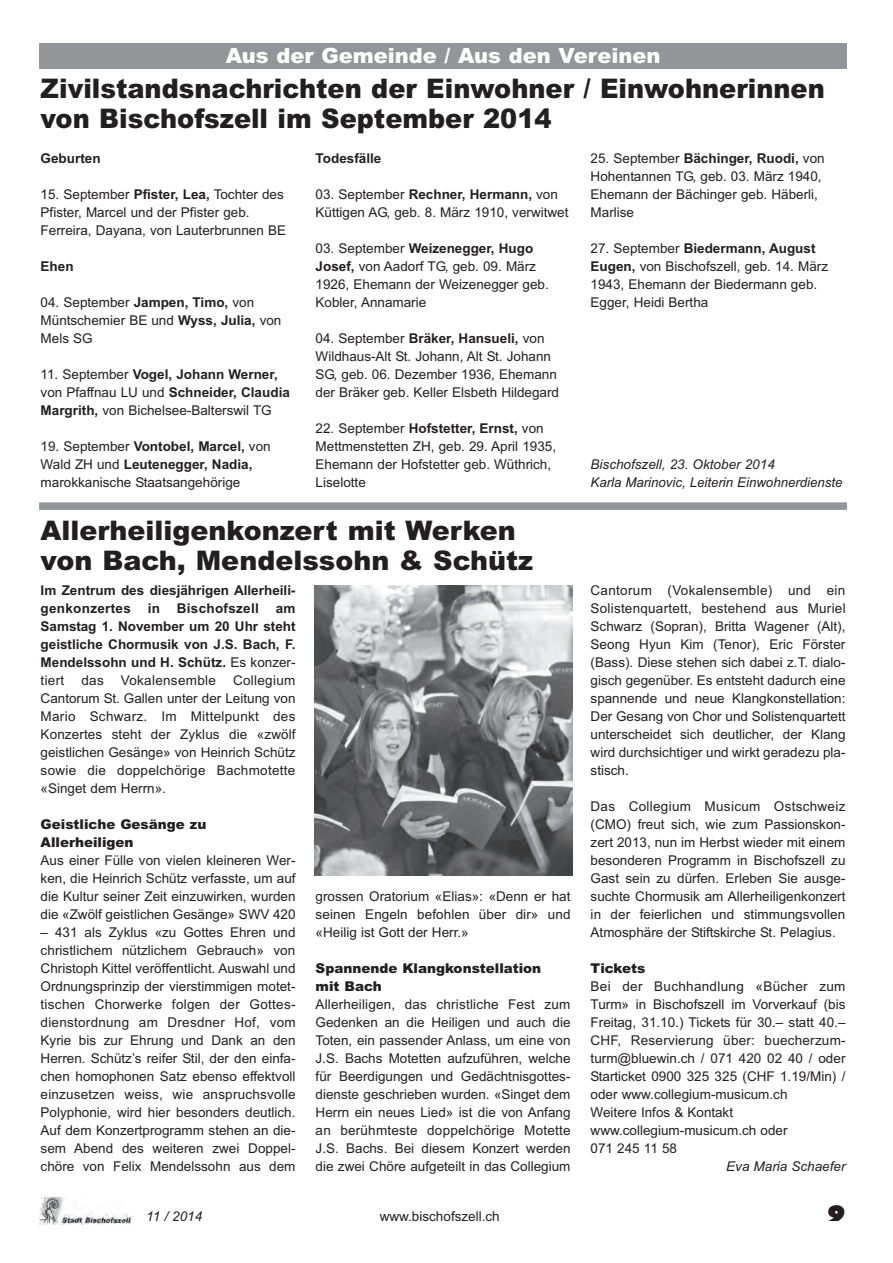
<style>
.page{position:relative;width:893px;height:1263px;background:#fff}
.page>*{position:absolute;margin:0;border:0;box-sizing:border-box;transform-origin:0 0}
.t1{font:900 27px/30px "Arial";color:#231f20;scale:.95 1}
.t2{font:900 27px/30px "Arial";color:#231f20}
.t3{font:900 21px "Arial";color:#fff}
.t4{font:800 21px "Gill Sans";color:#231f20}
.t5{font:13.5px/18px "Arial";color:#231f20}
.t6{font:700 13.5px/18px "Arial";color:#231f20;text-align:justify}
.t7{font:italic 13.5px/18px "Arial";color:#231f20}
.t8{font:900 13.5px/18px "Arial";color:#231f20}
.t9{font:13.5px "Arial";letter-spacing:.02em;color:#231f20}
.s1{font-weight:700}
.s2{font-weight:400}
</style>
<div class="page">
<svg style="left:39px;top:1197px;width:94px;height:28px"></svg>
<div style="left:39px;top:43px;width:808px;height:26px;background:#939598"></div>
<div style="left:39px;top:502px;width:808px;height:8px;background:#939598"></div>
<img style="left:314px;top:585px;width:258px;height:291px">
<h2 class="t3" style="left:226px;top:40px;width:436px">Aus der Gemeinde / Aus den Vereinen</h2>
<h1 class="t1" style="left:41px;top:73px;width:827px">Zivilstandsnachrichten der Einwohner / Einwohnerinnen von Bischofszell im September 2014</h1>
<p class="t5" style="left:591px;top:149px;width:236px">25. September <span class="s1">Bächinger, Ruodi,</span> von<br>Hohentannen TG, geb. 03. März 1940,<br>Ehemann der Bächinger geb. Häberli,<br>Marlise</p>
<p class="t5" style="left:591px;top:239px;width:239px">27. September <span class="s1">Biedermann, August<br>Eugen,</span> von Bischofszell, geb. 14. März<br>1943, Ehemann der Biedermann geb.<br>Egger, Heidi Bertha</p>
<p class="t6" style="left:41px;top:149px;width:62px">Geburten</p>
<p class="t5" style="left:41px;top:185px;width:247px">15. September <span class="s1">Pfister, Lea,</span> Tochter des<br>Pfister, Marcel und der Pfister geb.<br>Ferreira, Dayana, von Lauterbrunnen BE</p>
<p class="t6" style="left:41px;top:257px;width:35px">Ehen</p>
<p class="t5" style="left:41px;top:293px;width:242px">04. September <span class="s1">Jampen, Timo,</span> von<br>Müntschemier BE und <span class="s1">Wyss, Julia,</span> von<br>Mels SG</p>
<p class="t5" style="left:41px;top:365px;width:251px">11. September <span class="s1">Vogel, Johann Werner, </span>von Pfaffnau LU und <span class="s1">Schneider, Claudia<br>Margrith,</span> von Bichelsee-Balterswil TG</p>
<p class="t5" style="left:41px;top:437px;width:232px">19. September <span class="s1">Vontobel, Marcel,</span> von<br>Wald ZH und <span class="s1">Leutenegger, Nadia, </span>marokkanische Staatsangehörige</p>
<h1 class="t2" style="left:41px;top:515px;width:494px">Allerheiligenkonzert mit Werken von Bach, Mendelssohn &amp; Schütz</h1>
<p class="t6" style="left:41px;top:581px;width:256px">Im Zentrum des diesjährigen Allerheili&shy;genkonzertes in Bischofszell am Samstag 1. November um 20 Uhr steht geistliche Chormusik von J.S. Bach, F.<br>Mendelssohn und H. Schütz. <span class="s2">Es konzer&shy;tiert</span></p>
<p class="t6" style="left:316px;top:149px;width:67px">Todesfälle</p>
<p class="t5" style="left:316px;top:185px;width:254px">03. September <span class="s1">Rechner, Hermann,</span> von<br>Küttigen AG, geb. 8. März 1910, verwitwet</p>
<p class="t5" style="left:316px;top:239px;width:235px">03. September <span class="s1">Weizenegger, Hugo<br>Josef,</span> von Aadorf TG, geb. 09. März<br>1926, Ehemann der Weizenegger geb.<br>Kobler, Annamarie</p>
<p class="t5" style="left:316px;top:329px;width:245px">04. September <span class="s1">Bräker, Hansueli,</span> von Wildhaus-Alt St. Johann, Alt St. Johann SG, geb. 06. Dezember 1936, Ehemann der Bräker geb. Keller Elsbeth Hildegard</p>
<p class="t5" style="left:316px;top:419px;width:242px">22. September <span class="s1">Hofstetter, Ernst,</span> von<br>Mettmenstetten ZH, geb. 29. April 1935,<br>Ehemann der Hofstetter geb. Wüthrich,<br>Liselotte</p>
<p class="t7" style="left:591px;top:455px;width:253px">Bischofszell, 23. Oktober 2014<br>Karla Marinovic, Leiterin Einwohnerdienste</p>
<p class="t5" style="left:591px;top:581px;width:257px;text-align:justify">Cantorum (Vokalensemble) und ein Solistenquartett, bestehend aus Muriel Schwarz (Sopran), Britta Wagener (Alt), Seong Hyun Kim (Tenor), Eric Förster (Bass). Diese stehen sich dabei z.T. dialo&shy;gisch gegenüber. Es entsteht dadurch eine spannende und neue Klangkonstellation:<br>Der Gesang von Chor und Solistenquartett unterscheidet sich deutlicher, der Klang wird durchsichtiger und wirkt geradezu pla&shy;stisch.</p>
<p class="t5" style="left:591px;top:797px;width:256px;text-align:justify">Das Collegium Musicum Ostschweiz (CMO) freut sich, wie zum Passionskon&shy;zert 2013, nun im Herbst wieder mit einem besonderen Programm in Bischofszell zu Gast sein zu dürfen. Erleben Sie ausge&shy;suchte Chormusik am Allerheiligenkonzert in der feierlichen und stimmungsvollen Atmosphäre der Stiftskirche St. Pelagius.</p>
<p class="t8" style="left:591px;top:959px;width:56px">Tickets</p>
<p class="t5" style="left:591px;top:977px;width:257px">Bei der Buchhandlung «Bücher zum Turm» in Bischofszell im Vorverkauf (bis Freitag, 31.10.) Tickets für 30.– statt 40.– CHF, Reservierung über: buecherzum&shy;turm@bluewin.ch / 071 420 02 40 / oder Starticket 0900 325 325 (CHF 1.19/Min) / oder www.collegium-musicum.ch<br>Weitere Infos &amp; Kontakt www.collegium-musicum.ch oder<br>071 245 11 58</p>
<p class="t7" style="left:726px;top:1157px;width:121px">Eva Maria Schaefer</p>
<p class="t5" style="left:41px;top:671px;width:257px;text-align:justify;text-indent:192px">Collegium Cantorum St. Gallen unter der Leitung von Mario Schwarz. Im Mittelpunkt des Konzertes steht der Zyklus die «zwölf geistlichen Gesänge» von Heinrich Schütz sowie die doppelchörige Bachmotette «Singet dem Herrn».</p>
<p class="t8" style="left:41px;top:815px;width:167px">Geistliche Gesänge zu<br>Allerheiligen</p>
<p class="t5" style="left:41px;top:851px;width:256px;text-align:justify">Aus einer Fülle von vielen kleineren Wer&shy;ken, die Heinrich Schütz verfasste, um auf die Kultur seiner Zeit einzuwirken, wurden die «Zwölf geistlichen Gesänge» SWV 420</p>
<p class="t5" style="left:41px;top:923px;width:257px;text-align:justify">– 431 als Zyklus «zu Gottes Ehren und christlichem nützlichem Gebrauch» von Christoph Kittel veröffentlicht. Auswahl und Ordnungsprinzip der vierstimmigen motet&shy;tischen Chorwerke folgen der Gottes&shy;dienstordnung am Dresdner Hof, vom Kyrie bis zur Ehrung und Dank an den Herren. Schütz’s reifer Stil, der den einfa&shy;chen homophonen Satz ebenso effektvoll einzusetzen weiss, wie anspruchsvolle Polyphonie, wird hier besonders deutlich.<br>Auf dem Konzertprogramm stehen an die&shy;sem Abend des weiteren zwei Doppel&shy;chöre von Felix Mendelssohn aus dem</p>
<p class="t5" style="left:81px;top:671px;width:24px">das</p>
<p class="t9" style="left:121px;top:671px;width:97px">Vokalensemble</p>
<p class="t5" style="left:316px;top:887px;width:256px;text-align:justify">grossen Oratorium «Elias»: «Denn er hat seinen Engeln befohlen über dir» und «Heilig ist Gott der Herr.»</p>
<p class="t8" style="left:316px;top:959px;width:227px">Spannende Klangkonstellation mit Bach</p>
<p class="t5" style="left:316px;top:995px;width:256px;text-align:justify">Allerheiligen, das christliche Fest zum Gedenken an die Heiligen und auch die Toten, ein passender Anlass, um eine von J.S. Bachs Motetten aufzuführen, welche für Beerdigungen und Gedächtnisgottes&shy;dienste geschrieben wurden. «Singet dem Herrn ein neues Lied» ist die von Anfang an berühmteste doppelchörige Motette J.S. Bachs. Bei diesem Konzert werden die zwei Chöre aufgeteilt in das Collegium</p>
<p class="t7" style="left:146px;top:1208px;width:58px">11 / 2014</p>
<p class="t5" style="left:380px;top:1208px;width:122px">www.bischofszell.ch</p>
<h2 class="t4" style="left:828px;top:1200px;width:19px">9</h2>
</div>
